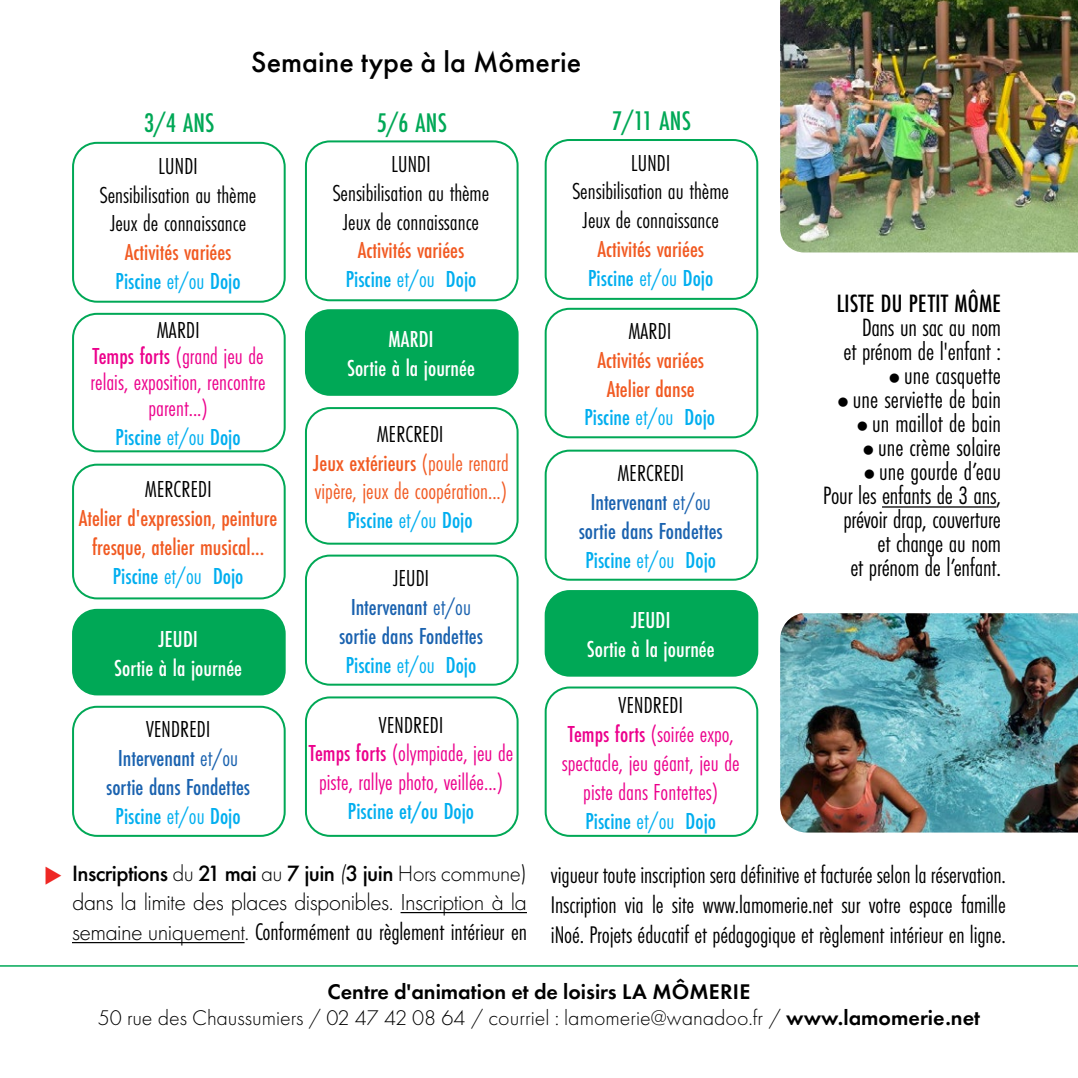
<style>
.page{position:relative;width:1078px;height:1078px;background:#fff}
.page>*{position:absolute;margin:0;border:0;box-sizing:border-box;transform-origin:0 0}
.t1{font:500 30px "Futura PT";color:#000}
.t2{font:500 28px "Futura PT Cond";letter-spacing:.01em;color:#00a856}
.t3{font:26px/24px "Futura PT Cond";letter-spacing:-.01em;color:#000;text-align:right}
.t4{font:500 26px "Futura PT Cond";letter-spacing:.01em;color:#000}
.t5{font:25px/30px "Futura PT Cond";letter-spacing:-.005em;color:#000;text-align:justify}
.t6{font:24px/28.8px "Futura PT Cond";color:#ec008c;text-align:center}
.t7{font:500 24px/28.8px "Futura PT Cond";color:#f15a22;text-align:center}
.t8{font:500 24px/28.8px "Futura PT Cond";color:#1a62af;text-align:center}
.t9{font:24px/28.8px "Futura PT Cond";color:#000;text-align:center}
.t10{font:24px/28.8px "Futura PT Cond";color:#f15a22;text-align:center}
.t11{font:500 24px/28.8px "Futura PT Cond";color:#fff;text-align:center}
.t12{font:300 24px "Futura PT";letter-spacing:-.025em;color:#000}
.t13{font:500 24px/52.2px "Futura PT Cond";color:#00aeef;text-align:center}
.t14{font:500 23px "Futura PT";letter-spacing:-.025em;color:#000}
.t15{font:300 22px/26.4px "Futura PT";color:#000;text-align:center}
.s1{color:#00aeef}
.s2{font-weight:400;color:#00aeef}
.s3{color:#000}
.s4{font-weight:500}
.s5{font-weight:400}
.s6{font-weight:400;color:#000}
.s7{font-weight:500;color:#00aeef}
.s8{font-weight:300}
.s9{font-weight:300;font-style:italic}
.s10{font-family:"Futura PT";font-weight:300;font-size:24px}
.s11{font-weight:600}
</style>
<div class="page">
<div style="left:72px;top:142px;width:213px;height:160px;border:2px solid #00a856;border-radius:24px"></div>
<div style="left:72px;top:313px;width:213px;height:139px;border:2px solid #00a856;border-radius:24px"></div>
<div style="left:72px;top:463px;width:213px;height:136px;border:2px solid #00a856;border-radius:24px"></div>
<div style="left:73px;top:609px;width:211px;height:85px;background:#00a856;border-radius:24px"></div>
<div style="left:72px;top:608px;width:213px;height:87px;border:2px solid #00a856;border-radius:24px"></div>
<div style="left:72px;top:705px;width:213px;height:131px;border:2px solid #00a856;border-radius:24px"></div>
<div style="left:305px;top:140px;width:213px;height:161px;border:2px solid #00a856;border-radius:24px"></div>
<div style="left:305px;top:696px;width:213px;height:140px;border:2px solid #00a856;border-radius:24px"></div>
<div style="left:305px;top:407px;width:213px;height:137px;border:2px solid #00a856;border-radius:24px"></div>
<div style="left:306px;top:310px;width:211px;height:85px;background:#00a856;border-radius:24px"></div>
<div style="left:305px;top:309px;width:213px;height:87px;border:2px solid #00a856;border-radius:24px"></div>
<div style="left:305px;top:554px;width:213px;height:131px;border:2px solid #00a856;border-radius:24px"></div>
<div style="left:544px;top:139px;width:214px;height:161px;border:2px solid #00a856;border-radius:24px"></div>
<div style="left:544px;top:686px;width:214px;height:150px;border:2px solid #00a856;border-radius:24px"></div>
<div style="left:544px;top:308px;width:214px;height:130px;border:2px solid #00a856;border-radius:24px"></div>
<div style="left:545px;top:591px;width:212px;height:84px;background:#00a856;border-radius:24px"></div>
<div style="left:544px;top:590px;width:214px;height:86px;border:2px solid #00a856;border-radius:24px"></div>
<div style="left:544px;top:449px;width:214px;height:131px;border:2px solid #00a856;border-radius:24px"></div>
<img style="left:780px;top:0;width:297px;height:252px">
<img style="left:780px;top:613px;width:297px;height:219px">
<hr style="left:0;top:964px;width:1077px;height:2px;background:#00a856">
<hr style="left:881px;top:506px;width:115px;height:1px;background:#000">
<hr style="left:400px;top:911px;width:127px;height:2px;background:#000">
<hr style="left:72px;top:941px;width:172px;height:2px;background:#000">
<p class="t2" style="left:144px;top:106px;width:72px">3/4 ANS</p>
<p class="t1" style="left:251px;top:44px;width:331px">Semaine type à la Mômerie</p>
<p class="t2" style="left:376px;top:106px;width:72px">5/6 ANS</p>
<p class="t2" style="left:611px;top:105px;width:81px">7/11 ANS</p>
<p class="t9" style="left:100px;top:151px;width:158px">LUNDI<br>Sensibilisation au thème<br>Jeux de connaissance</p>
<p class="t7" style="left:115px;top:238px;width:127px">Activités variées<br><span class="s1">Piscine</span> <span class="s2">et/ou</span> <span class="s1">Dojo</span></p>
<p class="t6" style="left:91px;top:317px;width:176px;line-height:26px"><span class="s3">MARDI<br></span><span class="s4">Temps forts</span> (grand jeu de relais, exposition, rencontre parent...)</p>
<p class="t13" style="left:115px;top:411px;width:127px">Piscine <span class="s5">et/ou</span> Dojo<br><span class="s6">MERCREDI</span></p>
<p class="t7" style="left:79px;top:503px;width:200px">Atelier d'expression, peinture fresque, atelier musical...<br><span class="s1">Piscine</span> <span class="s2">et/ou</span> <span class="s1">Dojo</span></p>
<p class="t11" style="left:114px;top:624px;width:129px">JEUDI<br>Sortie à la journée</p>
<p class="t8" style="left:106px;top:714px;width:145px"><span class="s6">VENDREDI<br></span>Intervenant <span class="s5">et/ou </span>sortie dans Fondettes<br><span class="s1">Piscine</span> <span class="s2">et/ou</span> <span class="s1">Dojo</span></p>
<p class="t9" style="left:332px;top:149px;width:158px">LUNDI<br>Sensibilisation au thème<br>Jeux de connaissance</p>
<p class="t7" style="left:345px;top:236px;width:132px">Activités variées<br><span class="s1">Piscine</span> <span class="s2">et/ou</span> <span class="s1">Dojo</span></p>
<p class="t11" style="left:347px;top:325px;width:129px">MARDI<br>Sortie à la journée</p>
<p class="t10" style="left:313px;top:419px;width:197px"><span class="s3">MERCREDI<br></span><span class="s4">Jeux extérieurs</span> (poule renard vipère, jeux de coopération...)<br><span class="s7">Piscine</span> <span class="s1">et/ou</span> <span class="s7">Dojo</span></p>
<p class="t8" style="left:339px;top:563px;width:145px"><span class="s6">JEUDI<br></span>Intervenant <span class="s5">et/ou </span>sortie dans Fondettes<br><span class="s1">Piscine</span> <span class="s2">et/ou</span> <span class="s1">Dojo</span></p>
<p class="t6" style="left:309px;top:710px;width:206px"><span class="s3">VENDREDI<br></span><span class="s4">Temps forts</span> (olympiade, jeu de piste, rallye photo, veillée...)</p>
<p class="t13" style="left:348px;top:784px;width:128px">Piscine et/ou Dojo</p>
<p class="t9" style="left:572px;top:148px;width:158px">LUNDI<br>Sensibilisation au thème<br>Jeux de connaissance</p>
<p class="t7" style="left:588px;top:234px;width:127px">Activités variées<br><span class="s1">Piscine</span> <span class="s2">et/ou</span> <span class="s1">Dojo</span></p>
<p class="t9" style="left:628px;top:316px;width:44px">MARDI</p>
<p class="t7" style="left:584px;top:345px;width:132px">Activités variées<br>Atelier danse<br><span class="s1">Piscine</span> <span class="s2">et/ou</span> <span class="s1">Dojo</span></p>
<p class="t8" style="left:578px;top:458px;width:145px"><span class="s6">MERCREDI<br></span>Intervenant <span class="s5">et/ou </span>sortie dans Fondettes<br><span class="s1">Piscine</span> <span class="s2">et/ou</span> <span class="s1">Dojo</span></p>
<p class="t11" style="left:586px;top:605px;width:129px">JEUDI<br>Sortie à la journée</p>
<p class="t6" style="left:562px;top:690px;width:179px"><span class="s3">VENDREDI<br></span><span class="s4">Temps forts</span> (soirée expo, spectacle, jeu géant, jeu de piste dans Fontettes)<br><span class="s7">Piscine</span> <span class="s1">et/ou</span> <span class="s7">Dojo</span></p>
<p class="t4" style="left:836px;top:288px;width:166px">LISTE DU PETIT MÔME</p>
<p class="t3" style="left:843px;top:315px;width:159px">Dans un sac au nom et prénom de l'enfant :</p>
<p class="t3" style="left:888px;top:363px;width:114px">● une casquette</p>
<p class="t3" style="left:837px;top:387px;width:165px">● une serviette de bain</p>
<p class="t3" style="left:856px;top:411px;width:146px">● un maillot de bain</p>
<p class="t3" style="left:862px;top:435px;width:140px">● une crème solaire</p>
<p class="t3" style="left:823px;top:459px;width:179px">● une gourde d’eau<br>Pour les enfants de 3 ans, prévoir drap, couverture<br>et change au nom<br>et prénom de l’enfant.</p>
<p class="t14" style="left:72px;top:859px;width:456px">Inscriptions <span class="s8">du</span> 21 mai <span class="s8">au</span> 7 juin <span class="s9">(</span>3 juin <span class="s8">Hors commune)</span></p>
<p class="t12" style="left:72px;top:888px;width:456px">dans la limite des places disponibles. Inscription à la</p>
<p class="t5" style="left:72px;top:916px;width:456px"><span class="s10">semaine uniquement.</span> Conformément au règlement intérieur en</p>
<p class="t5" style="left:551px;top:859px;width:456px">vigueur toute inscription sera définitive et facturée selon la réservation.<br>Inscription via le site www.lamomerie.net sur votre espace famille iNoé. Projets éducatif et pédagogique et règlement intérieur en ligne.</p>
<p class="t15" style="left:98px;top:978px;width:883px"><span class="s11">Centre d'animation et de loisirs LA MÔMERIE<br></span>50 rue des Chaussumiers / 02 47 42 08 64 / courriel : lamomerie@wanadoo.fr / <span class="s11">www.lamomerie.net</span></p>
</div>
